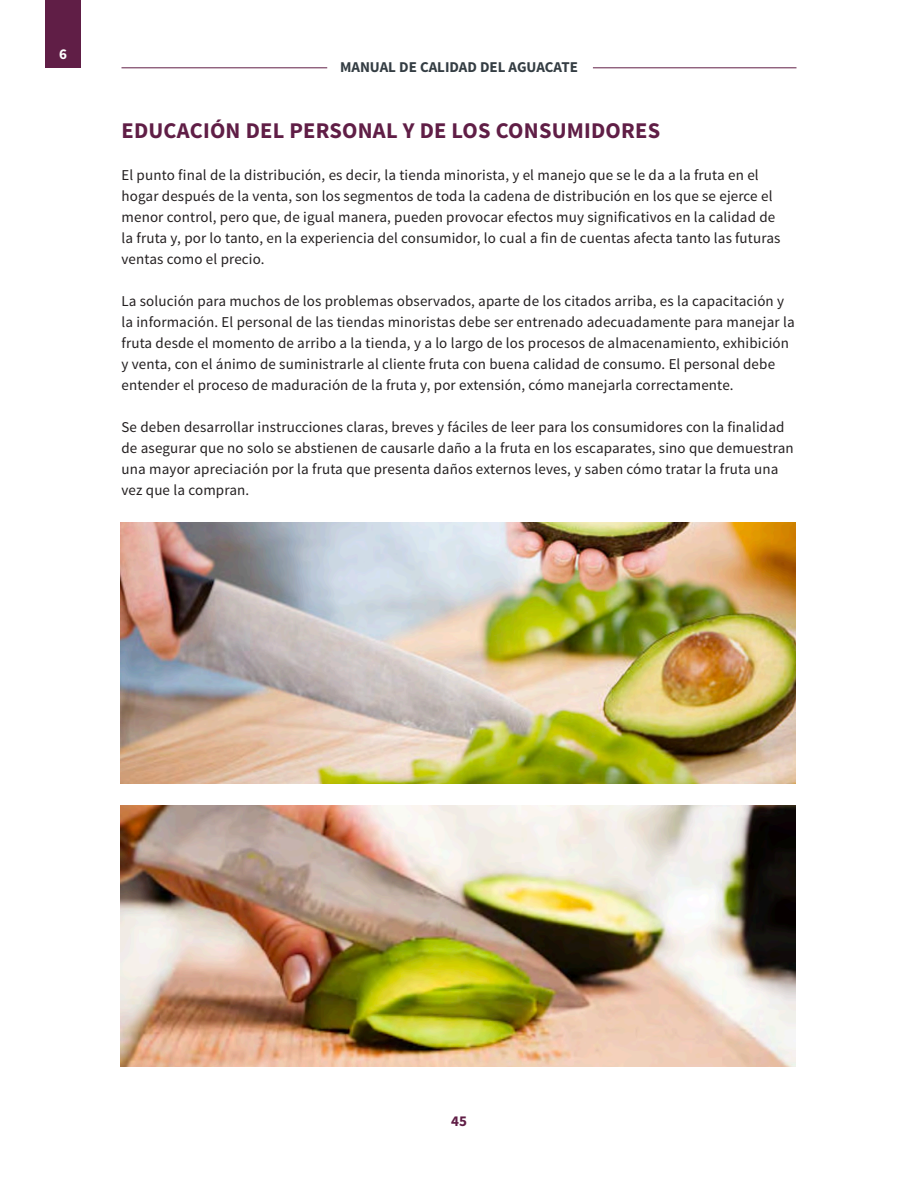
<style>
.page{position:relative;width:918px;height:1188px;background:#fff}
.page>*{position:absolute;margin:0;border:0;box-sizing:border-box;transform-origin:0 0}
.t1{font:700 22.5px "Source Sans Pro";letter-spacing:.01em;color:#601e46}
.t2{font:15px/21px "Source Sans Pro";letter-spacing:.01em;color:#231f20}
.t3{font:700 15px "Source Sans Pro";color:#343d43}
.t4{font:700 15px "Source Sans Pro";color:#601e46}
.t5{font:700 15px "Source Sans Pro";color:#fff}
</style>
<div class="page">
<div style="left:45px;top:0;width:36px;height:68px;background:#601e46"></div>
<hr style="left:593px;top:67px;width:203px;height:1px;background:#601e46">
<hr style="left:122px;top:67px;width:205px;height:1px;background:#601e46">
<img style="left:121px;top:805px;width:675px;height:261px">
<img style="left:121px;top:523px;width:675px;height:261px">
<p class="t5" style="left:59px;top:44px;width:9px">6</p>
<p class="t3" style="left:340px;top:58px;width:239px">MANUAL DE CALIDAD DEL AGUACATE</p>
<h1 class="t1" style="left:122px;top:116px;width:540px">EDUCACIÓN DEL PERSONAL Y DE LOS CONSUMIDORES</h1>
<p class="t2" style="left:122px;top:165px;width:660px">El punto final de la distribución, es decir, la tienda minorista, y el manejo que se le da a la fruta en el hogar después de la venta, son los segmentos de toda la cadena de distribución en los que se ejerce el menor control, pero que, de igual manera, pueden provocar efectos muy significativos en la calidad de la fruta y, por lo tanto, en la experiencia del consumidor, lo cual a fin de cuentas afecta tanto las futuras ventas como el precio.</p>
<p class="t2" style="left:122px;top:291px;width:675px">La solución para muchos de los problemas observados, aparte de los citados arriba, es la capacitación y la información. El personal de las tiendas minoristas debe ser entrenado adecuadamente para manejar la fruta desde el momento de arribo a la tienda, y a lo largo de los procesos de almacenamiento, exhibición y venta, con el ánimo de suministrarle al cliente fruta con buena calidad de consumo. El personal debe entender el proceso de maduración de la fruta y, por extensión, cómo manejarla correctamente.</p>
<p class="t2" style="left:122px;top:417px;width:674px">Se deben desarrollar instrucciones claras, breves y fáciles de leer para los consumidores con la finalidad de asegurar que no solo se abstienen de causarle daño a la fruta en los escaparates, sino que demuestran una mayor apreciación por la fruta que presenta daños externos leves, y saben cómo tratar la fruta una vez que la compran.</p>
<p class="t4" style="left:451px;top:1111px;width:17px">45</p>
</div>
